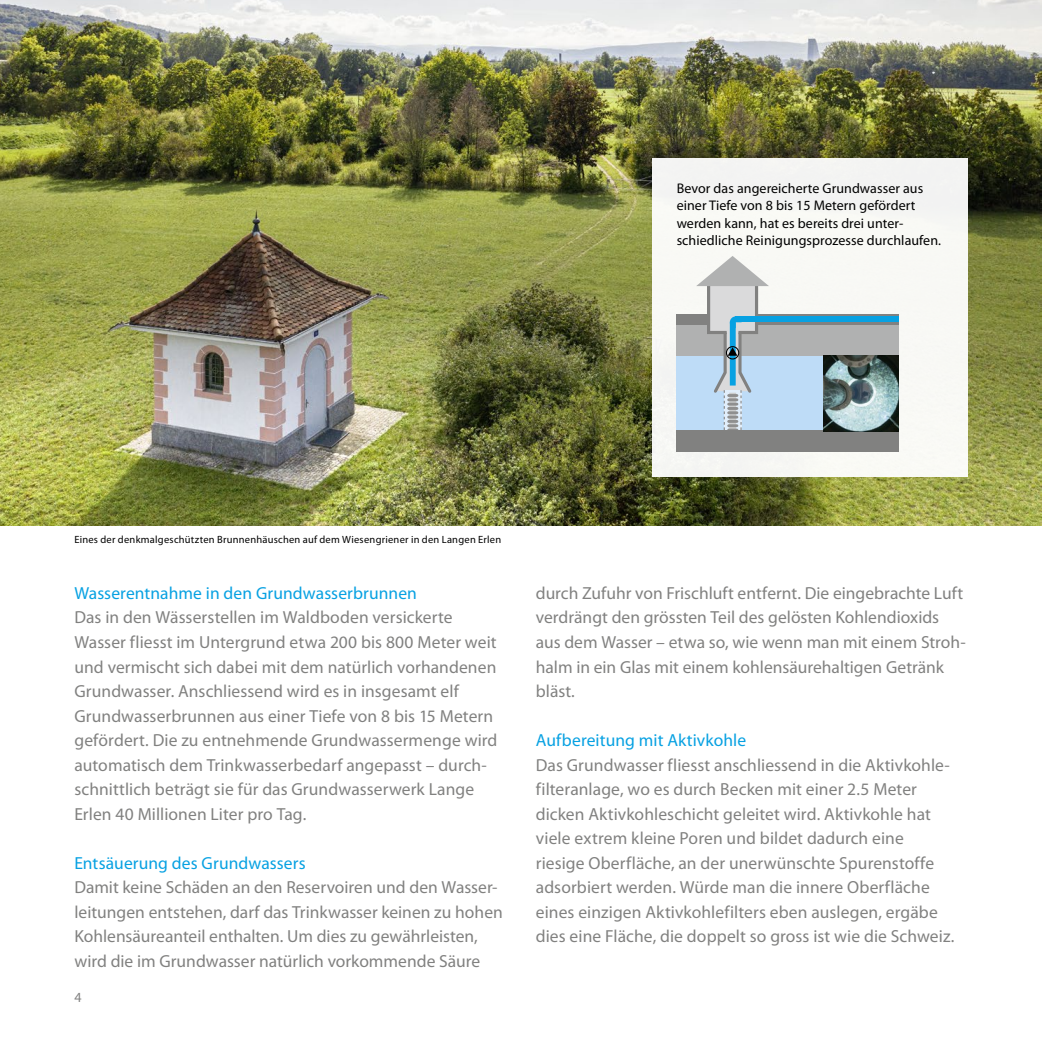
<style>
.page{position:relative;width:1042px;height:1042px;background:#fff}
.page>*{position:absolute;margin:0;border:0;box-sizing:border-box;transform-origin:0 0}
.t1{font:17.5px/24.5px "Myriad Pro";letter-spacing:.005em;color:#818180}
.t2{font:17.5px "Myriad Pro";letter-spacing:.005em;color:#07a1e2}
.t3{font:14px/17.5px "Myriad Pro";letter-spacing:.005em;color:#000}
.t4{font:14px "Myriad Pro";color:#818180}
.t5{font:10.5px "Myriad Pro";letter-spacing:.025em;color:#000}
</style>
<div class="page">
<img style="left:0;top:0;width:1042px;height:525px">
<div style="left:652px;top:158px;width:315px;height:318px;background:#f8f8f5"></div>
<div style="left:677px;top:356px;width:222px;height:93px;background:#bedcf7"></div>
<div style="left:677px;top:324px;width:222px;height:32px;background:#b0b1b1"></div>
<div style="left:677px;top:314px;width:222px;height:10px;background:#818180"></div>
<div style="left:736px;top:316px;width:163px;height:6px;background:#07a1e2"></div>
<svg style="left:696px;top:256px;width:73px;height:175px"></svg>
<div style="left:726px;top:346px;width:13px;height:13px;border:1px solid #000;border-radius:50%"></div>
<div style="left:677px;top:431px;width:222px;height:21px;background:#818180"></div>
<img style="left:823px;top:356px;width:76px;height:75px">
<p class="t3" style="left:677px;top:179px;width:266px">Bevor das angereicherte Grundwasser aus einer Tiefe von 8 bis 15 Metern gefördert werden kann, hat es bereits drei unter&shy;schiedliche Reinigungsprozesse durchlaufen.</p>
<p class="t5" style="left:74px;top:533px;width:428px">Eines der denkmalgeschützten Brunnenhäuschen auf dem Wiesengriener in den Langen Erlen</p>
<p class="t2" style="left:74px;top:582px;width:344px">Wasserentnahme in den Grundwasserbrunnen</p>
<p class="t1" style="left:74px;top:605px;width:424px">Das in den Wässerstellen im Waldboden versickerte Wasser fliesst im Untergrund etwa 200 bis 800 Meter weit und vermischt sich dabei mit dem natürlich vorhandenen Grundwasser. Anschliessend wird es in insgesamt elf Grundwasserbrunnen aus einer Tiefe von 8 bis 15 Metern gefördert. Die zu entnehmende Grundwassermenge wird automatisch dem Trinkwasserbedarf angepasst – durch&shy;schnittlich beträgt sie für das Grundwasserwerk Lange Erlen 40 Millionen Liter pro Tag.</p>
<p class="t2" style="left:74px;top:852px;width:233px">Entsäuerung des Grundwassers</p>
<p class="t1" style="left:74px;top:874px;width:430px">Damit keine Schäden an den Reservoiren und den Wasser&shy;leitungen entstehen, darf das Trinkwasser keinen zu hohen Kohlensäureanteil enthalten. Um dies zu gewährleisten, wird die im Grundwasser natürlich vorkommende Säure</p>
<p class="t4" style="left:74px;top:988px;width:9px">4</p>
<p class="t1" style="left:536px;top:580px;width:431px">durch Zufuhr von Frischluft entfernt. Die eingebrachte Luft verdrängt den grössten Teil des gelösten Kohlendioxids aus dem Wasser – etwa so, wie wenn man mit einem Stroh&shy;halm in ein Glas mit einem kohlensäurehaltigen Getränk bläst.</p>
<p class="t2" style="left:536px;top:729px;width:212px">Aufbereitung mit Aktivkohle</p>
<p class="t1" style="left:536px;top:752px;width:420px">Das Grundwasser fliesst anschliessend in die Aktivkohle&shy;filteranlage, wo es durch Becken mit einer 2.5 Meter dicken Aktivkohleschicht geleitet wird. Aktivkohle hat viele extrem kleine Poren und bildet dadurch eine riesige Oberfläche, an der unerwünschte Spurenstoffe adsorbiert werden. Würde man die innere Oberfläche eines einzigen Aktivkohlefilters eben auslegen, ergäbe dies eine Fläche, die doppelt so gross ist wie die Schweiz.</p>
</div>
